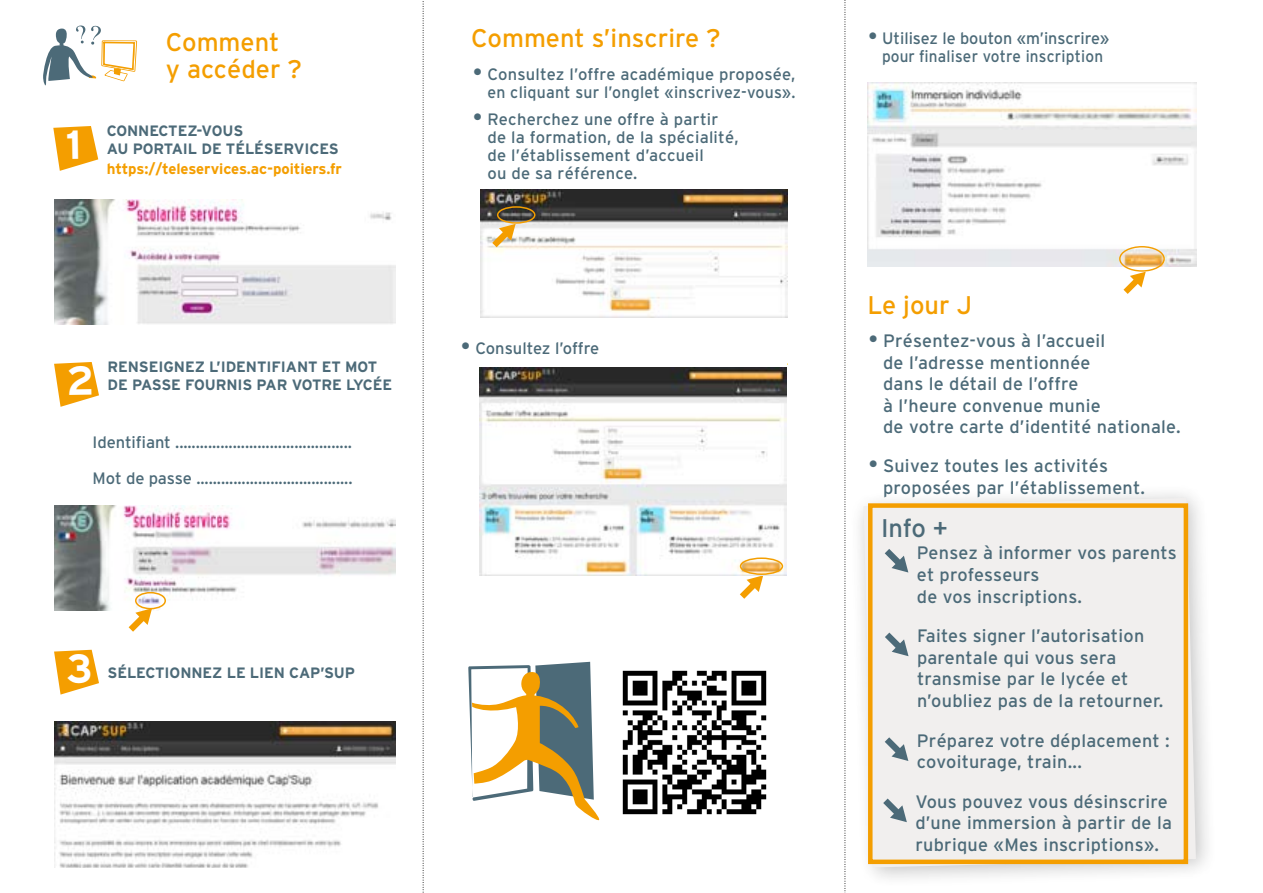
<style>
.page{position:relative;width:1263px;height:893px;background:#fff}
.page>*{position:absolute;margin:0;border:0;box-sizing:border-box;transform-origin:0 0}
.t1{font:25.5px/27px "Interstate";color:#f49e00}
.t2{font:25.5px "Interstate";color:#4c6a78}
.t3{font:18px/21.6px "Interstate";letter-spacing:.015em;color:#4c6a78}
.t4{font:16.5px/18px "Interstate";letter-spacing:.015em;color:#4c6a78;text-align:right}
.t5{font:16.5px/36px "Interstate";letter-spacing:-.005em;color:#4c6a78}
.t6{font:16.5px "Interstate";letter-spacing:-.01em;color:#4c6a78}
.t7{font:700 15px/18px "Interstate";letter-spacing:-.005em;color:#4c6a78}
.t8{font:700 15px "Interstate";color:#f49e00}
.s1{font-size:22.5px}
</style>
<div class="page">
<div style="left:847px;top:481px;width:368px;height:407px;background:#000;opacity:.4"></div>
<div style="left:863px;top:498px;width:333px;height:369px;background:#f1efee"></div>
<div style="left:868px;top:503px;width:320px;height:361px;border:4px solid #f49e00"></div>
<svg style="left:885px;top:737px;width:23px;height:24px"></svg>
<svg style="left:883px;top:798px;width:24px;height:24px"></svg>
<svg style="left:885px;top:549px;width:23px;height:23px"></svg>
<svg style="left:468px;top:662px;width:132px;height:159px"></svg>
<svg style="left:43px;top:25px;width:94px;height:61px"></svg>
<svg style="left:423px;top:1px;width:1px;height:892px"></svg>
<svg style="left:844px;top:0;width:2px;height:893px"></svg>
<img style="left:54px;top:199px;width:341px;height:125px">
<img style="left:54px;top:506px;width:341px;height:105px">
<div style="left:135px;top:592px;width:31px;height:17px;border:2px solid #f49e00;border-radius:50%"></div>
<svg style="left:129px;top:608px;width:23px;height:24px"></svg>
<img style="left:54px;top:722px;width:341px;height:145px">
<svg style="left:740px;top:575px;width:23px;height:24px"></svg>
<img style="left:480px;top:368px;width:307px;height:207px">
<div style="left:740px;top:557px;width:43px;height:18px;border:2px solid #f49e00;border-radius:50%"></div>
<svg style="left:885px;top:633px;width:23px;height:23px"></svg>
<img style="left:480px;top:189px;width:308px;height:128px">
<div style="left:497px;top:206px;width:38px;height:18px;border:2px solid #f49e00;border-radius:50%"></div>
<svg style="left:492px;top:224px;width:24px;height:23px"></svg>
<img style="left:867px;top:82px;width:330px;height:185px">
<div style="left:1119px;top:246px;width:46px;height:26px;border:1px solid #f49e00;border-radius:50%"></div>
<svg style="left:1123px;top:272px;width:23px;height:22px"></svg>
<img style="left:622px;top:670px;width:145px;height:145px">
<svg style="left:53px;top:126px;width:45px;height:45px"></svg>
<svg style="left:54px;top:362px;width:45px;height:45px"></svg>
<svg style="left:54px;top:650px;width:45px;height:45px"></svg>
<h1 class="t1" style="left:166px;top:28px;width:138px">Comment<br>y accéder ?</h1>
<p class="t7" style="left:107px;top:122px;width:233px">CONNECTEZ-VOUS<br>AU PORTAIL DE TÉLÉSERVICES</p>
<p class="t8" style="left:107px;top:159px;width:237px">HTTPS://TELESERVICES.AC-POITIERS.FR</p>
<p class="t7" style="left:108px;top:358px;width:271px">RENSEIGNEZ L’IDENTIFIANT ET MOT</p>
<p class="t7" style="left:108px;top:376px;width:286px">DE PASSE FOURNIS PAR VOTRE LYCÉE</p>
<p class="t5" style="left:93px;top:424px;width:261px">Identifiant ...........................................<br>Mot de passe ......................................</p>
<h1 class="t1" style="left:471px;top:25px;width:251px">Comment s’inscrire ?</h1>
<p class="t4" style="left:473px;top:65px;width:324px"><span class="s1">•</span> Consultez l’offre académique proposée, en cliquant sur l’onglet «inscrivez-vous».</p>
<p class="t4" style="left:487px;top:110px;width:253px;text-align:left;text-indent:-15px"><span class="s1">•</span> Recherchez une offre à partir de la formation, de la spécialité, de l’établissement d’accueil<br>ou de sa référence.</p>
<p class="t6" style="left:461px;top:338px;width:140px"><span class="s1">•</span> Consultez l’offre</p>
<p class="t7" style="left:108px;top:664px;width:247px">SÉLECTIONNEZ LE LIEN CAP’SUP</p>
<p class="t4" style="left:868px;top:29px;width:242px;text-align:center"><span class="s1">•</span> Utilisez le bouton «m’inscrire» pour finaliser votre inscription</p>
<h1 class="t1" style="left:867px;top:292px;width:106px">Le jour J</h1>
<p class="t3" style="left:883px;top:330px;width:299px;text-indent:-15px"><span class="s1">•</span> Présentez-vous à l’accueil<br>de l’adresse mentionnée<br>dans le détail de l’offre<br>à l’heure convenue munie<br>de votre carte d’identité nationale.</p>
<p class="t3" style="left:883px;top:455px;width:263px;text-indent:-15px"><span class="s1">•</span> Suivez toutes les activités proposées par l’établissement.</p>
<h1 class="t2" style="left:881px;top:512px;width:68px">Info +</h1>
<p class="t3" style="left:917px;top:542px;width:261px">Pensez à informer vos parents et professeurs<br>de vos inscriptions.</p>
<p class="t3" style="left:917px;top:625px;width:248px">Faites signer l’autorisation parentale qui vous sera transmise par le lycée et n’oubliez pas de la retourner.</p>
<p class="t3" style="left:917px;top:729px;width:254px">Préparez votre déplacement : covoiturage, train...</p>
<p class="t3" style="left:915px;top:790px;width:258px">Vous pouvez vous désinscrire d’une immersion à partir de la rubrique «Mes inscriptions».</p>
</div>
